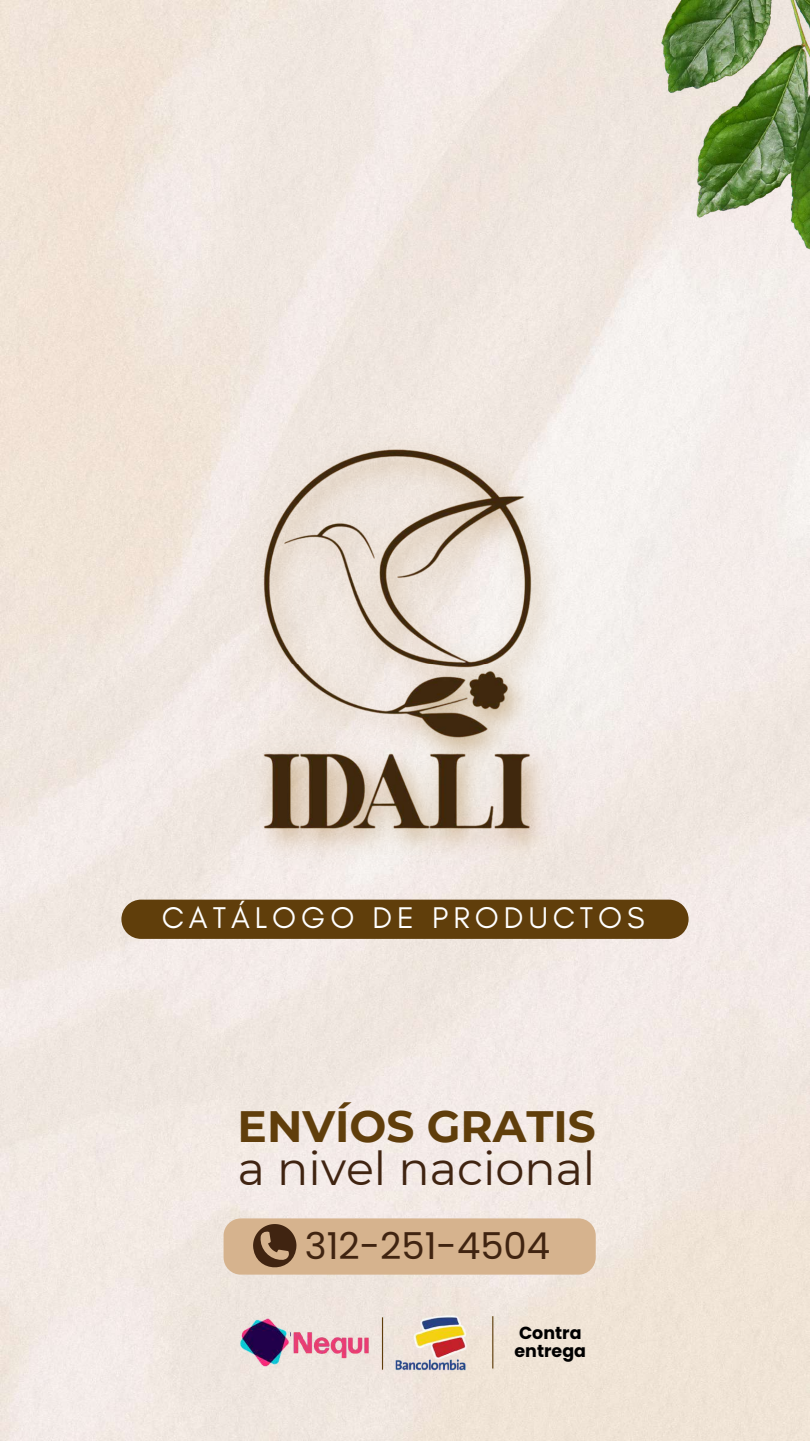
<style>
.page{position:relative;width:810px;height:1441px;background:#fff}
.page>*{position:absolute;margin:0;border:0;box-sizing:border-box;transform-origin:0 0}
.t1{font:46.2px "Montserrat";color:#402411}
.t2{font:700 43.8px "Montserrat";color:#603e0b}
.t3{font:37px "Poppins";color:#402411}
.t4{font:30.5px "Glacial Indifference";letter-spacing:.165em;color:#fff}
.t5{font:700 17.4px/17.4px "Poppins";color:#000}
</style>
<div class="page">
<img style="left:0;top:0;width:810px;height:1440px">
<div style="left:121px;top:899px;width:568px;height:39px;background:#603e0b"></div>
<img style="left:247px;top:428px;width:316px;height:443px">
<img style="left:576px;top:0;width:234px;height:327px">
<div style="left:224px;top:1218px;width:372px;height:56px;background:#d6b38e;border-radius:17px"></div>
<svg style="left:253px;top:1224px;width:43px;height:44px"></svg>
<img style="left:225px;top:1302px;width:78px;height:79px">
<img style="left:290px;top:1324px;width:85px;height:35px">
<img style="left:390px;top:1309px;width:88px;height:65px">
<hr style="left:382px;top:1316px;width:1px;height:53px;background:#603e0b">
<hr style="left:492px;top:1315px;width:1px;height:53px;background:#603e0b">
<p class="t4" style="left:162px;top:899px;width:484px">CATÁLOGO DE PRODUCTOS</p>
<h2 class="t2" style="left:238px;top:1099px;width:360px">ENVÍOS GRATIS</h2>
<h1 class="t1" style="left:238px;top:1139px;width:359px">a nivel nacional</h1>
<p class="t3" style="left:305px;top:1219px;width:247px">312-251-4504</p>
<p class="t5" style="left:515px;top:1324px;width:73px">Contra entrega</p>
</div>
